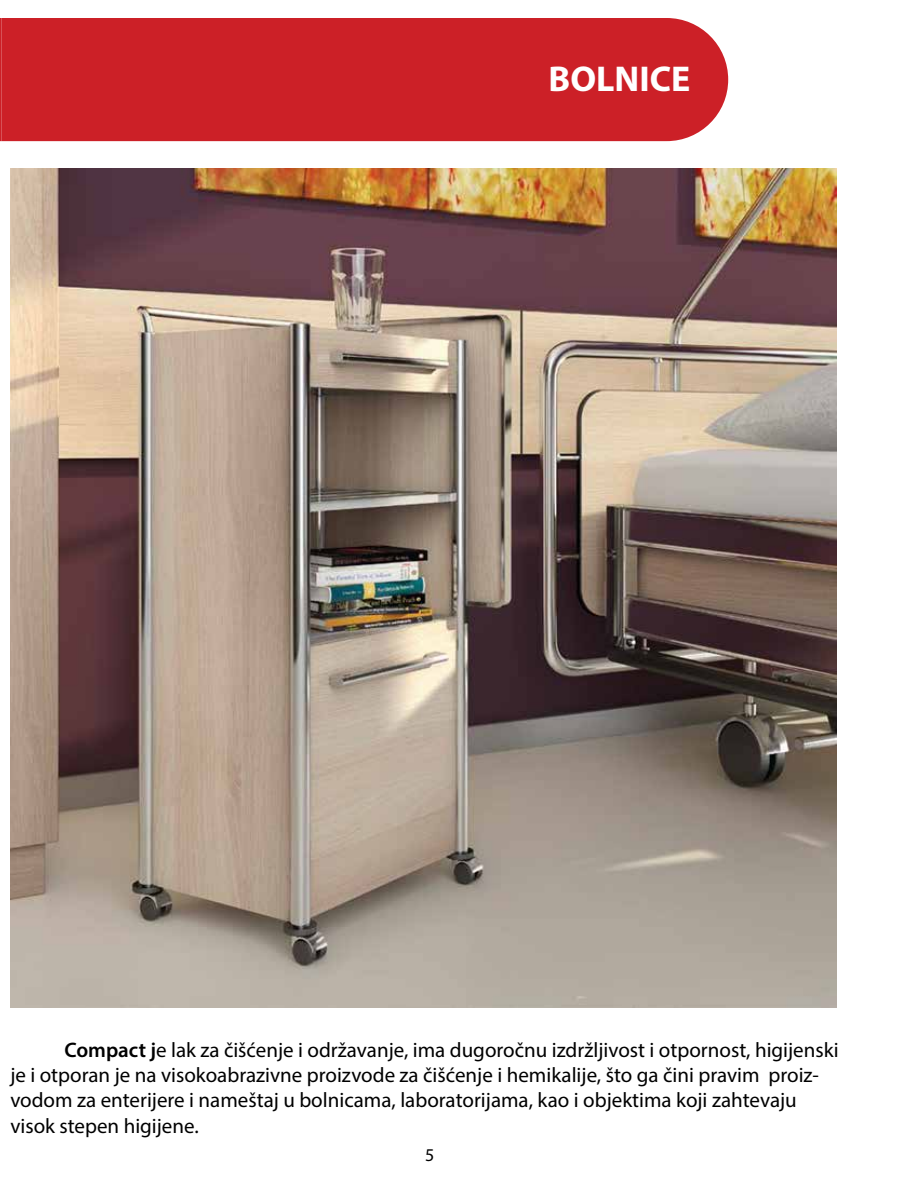
<style>
.page{position:relative;width:918px;height:1188px;background:#fff}
.page>*{position:absolute;margin:0;border:0;box-sizing:border-box;transform-origin:0 0}
.t1{font:700 36px "Myriad Pro";color:#fff}
.t2{font:21px/25.2px "Myriad Pro";color:#000}
.t3{font:18px "Myriad Pro";color:#000}
.s1{font-weight:600}
</style>
<div class="page">
<img style="left:10px;top:169px;width:827px;height:838px">
<div style="left:1px;top:18px;width:727px;height:123px;background:#cc2027"></div>
<svg style="left:0;top:18px;width:1px;height:123px"></svg>
<h1 class="t1" style="left:549px;top:55px;width:143px">BOLNICE</h1>
<p class="t2" style="left:10px;top:1037px;width:830px;text-indent:54px"><span class="s1">Compact j</span>e lak za čišćenje i održavanje, ima dugoročnu izdržljivost i otpornost, higijenski je i otporan je na visokoabrazivne proizvode za čišćenje i hemikalije, što ga čini pravim proiz&shy;vodom za enterijere i nameštaj u bolnicama, laboratorijama, kao i objektima koji zahtevaju visok stepen higijene.</p>
<p class="t3" style="left:425px;top:1144px;width:11px">5</p>
</div>
